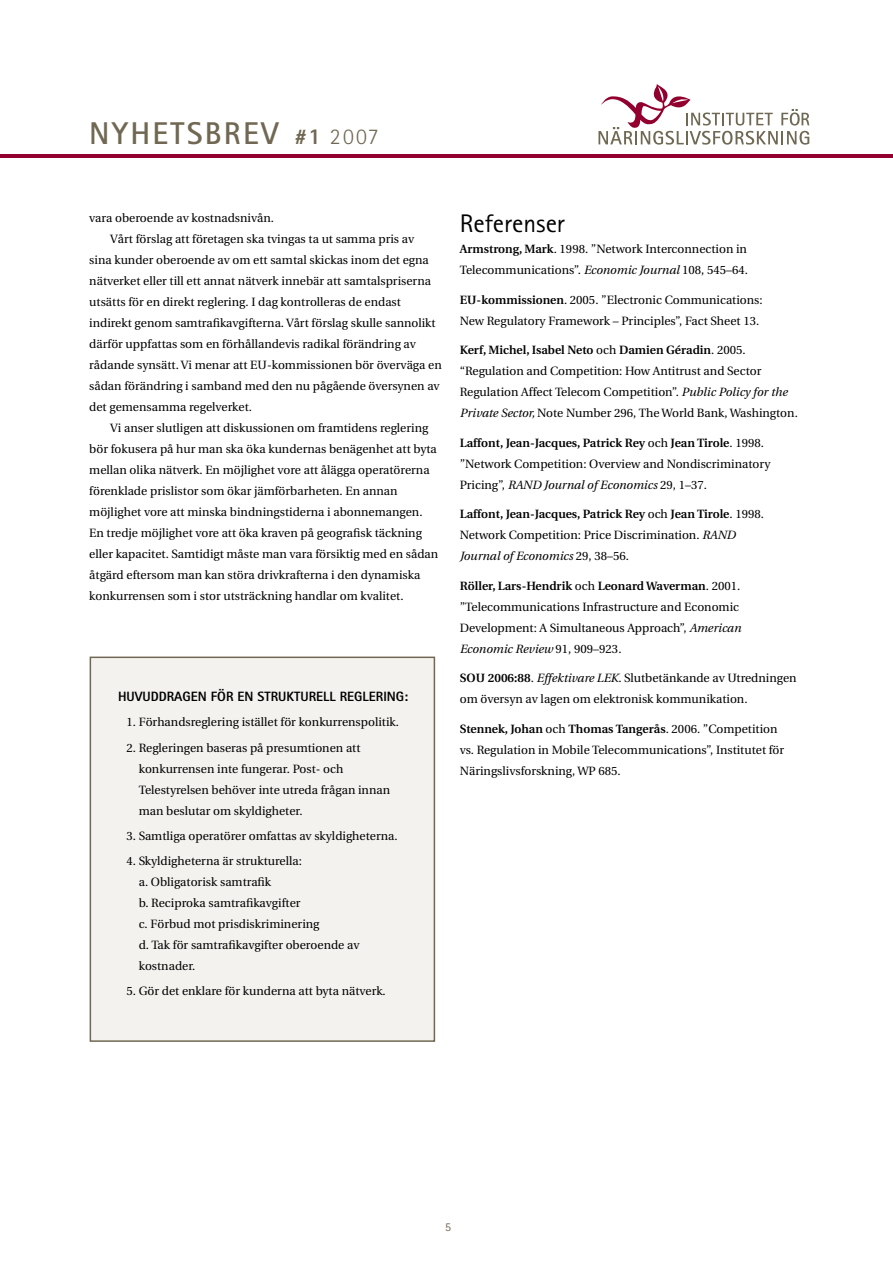
<style>
.page{position:relative;width:893px;height:1263px;background:#fff}
.page>*{position:absolute;margin:0;border:0;box-sizing:border-box;transform-origin:0 0}
.t1{font:700 31.5px "Rotis Sans Serif";letter-spacing:.07em;color:#706853}
.bröd_indrag{font:25.5px "Rotis Sans Serif";color:#000}
.mellan{font:800 13.5px "Rotis Sans Serif";color:#000}
.bröd_indrag-2{font:12px/21px "Utopia";color:#000}
.t2{font:12px "Rotis Sans Serif";color:#706853}
.s1{font-weight:800;font-size:22.5px}
.s2{font-weight:300;font-size:22.5px}
.s3{font-weight:600}
.s4{font-style:italic}
</style>
<div class="page">
<hr style="left:0;top:154px;width:893px;height:4px;background:#91002e">
<svg style="left:598px;top:84px;width:211px;height:61px"></svg>
<div style="left:90px;top:657px;width:344px;height:384px;background:#f4f2ef"></div>
<div style="left:90px;top:656px;width:345px;height:386px;border:2px solid #706853"></div>
<h1 class="t1" style="left:89px;top:113px;width:291px">NYHETSBREV <span class="s1">#1</span> <span class="s2">2007</span></h1>
<p class="bröd_indrag-2" style="left:89px;top:207px;width:186px">vara oberoende av kostnadsnivån.</p>
<p class="bröd_indrag-2" style="left:89px;top:228px;width:354px;text-indent:21px">Vårt förslag att företagen ska tvingas ta ut samma pris av<br>sina kunder oberoende av om ett samtal skickas inom det egna nätverket eller till ett annat nätverk innebär att samtalspriserna utsätts för en direkt reglering. I dag kontrolleras de endast indirekt genom samtrafikavgifterna. Vårt förslag skulle sannolikt därför uppfattas som en förhållandevis radikal förändring av rådande synsätt. Vi menar att EU-kommissionen bör överväga en sådan förändring i samband med den nu pågående översynen av det gemensamma regelverket.</p>
<p class="bröd_indrag-2" style="left:89px;top:417px;width:350px;text-indent:21px">Vi anser slutligen att diskussionen om framtidens reglering bör fokusera på hur man ska öka kundernas benägenhet att byta mellan olika nätverk. En möjlighet vore att ålägga operatörerna förenklade prislistor som ökar jämförbarheten. En annan möjlighet vore att minska bindningstiderna i abonnemangen.<br>En tredje möjlighet vore att öka kraven på geografisk täckning eller kapacitet. Samtidigt måste man vara försiktig med en sådan åtgärd eftersom man kan störa drivkrafterna i den dynamiska konkurrensen som i stor utsträckning handlar om kvalitet.</p>
<p class="mellan" style="left:118px;top:688px;width:292px">HUVUDDRAGEN FÖR EN STRUKTURELL REGLERING:</p>
<p class="bröd_indrag-2" style="left:126px;top:712px;width:274px">1. Förhandsreglering istället för konkurrenspolitik.</p>
<p class="bröd_indrag-2" style="left:139px;top:737px;width:253px;text-indent:-12px">2. Regleringen baseras på presumtionen att konkurrensen inte fungerar. Post- och Telestyrelsen behöver inte utreda frågan innan man beslutar om skyldigheter.</p>
<p class="bröd_indrag-2" style="left:126px;top:825px;width:273px">3. Samtliga operatörer omfattas av skyldigheterna.</p>
<p class="bröd_indrag-2" style="left:139px;top:851px;width:222px;text-indent:-12px">4. Skyldigheterna är strukturella:<br>a. Obligatorisk samtrafik<br>b. Reciproka samtrafikavgifter<br>c. Förbud mot prisdiskriminering<br>d. Tak för samtrafikavgifter oberoende av kostnader.</p>
<p class="bröd_indrag-2" style="left:126px;top:981px;width:261px">5. Gör det enklare för kunderna att byta nätverk.</p>
<p class="bröd_indrag" style="left:460px;top:208px;width:107px">Referenser</p>
<p class="bröd_indrag-2" style="left:460px;top:239px;width:290px"><span class="s3">Armstrong, Mark</span>. 1998. ”Network Interconnection in<br>Telecommunications”. <span class="s4">Economic Journal</span> 108, 545–64.</p>
<p class="bröd_indrag-2" style="left:460px;top:289px;width:304px"><span class="s3">EU-kommissionen</span>. 2005. ”Electronic Communications:<br>New Regulatory Framework – Principles”, Fact Sheet 13.</p>
<p class="bröd_indrag-2" style="left:460px;top:340px;width:340px"><span class="s3">Kerf, Michel, Isabel Neto</span> och <span class="s3">Damien Géradin</span>. 2005. “Regulation and Competition: How Antitrust and Sector Regulation Affect Telecom Competition”. <span class="s4">Public Policy for the Private Sector,</span> Note Number 296, The World Bank, Washington.</p>
<p class="bröd_indrag-2" style="left:460px;top:432px;width:312px"><span class="s3">Laffont, Jean-Jacques, Patrick Rey</span> och <span class="s3">Jean Tirole</span>. 1998. ”Network Competition: Overview and Nondiscriminatory<br>Pricing”, <span class="s4">RAND Journal of Economics</span> 29, 1–37.</p>
<p class="bröd_indrag-2" style="left:460px;top:504px;width:306px"><span class="s3">Laffont, Jean-Jacques, Patrick Rey</span> och <span class="s3">Jean Tirole</span>. 1998.<br>Network Competition: Price Discrimination. <span class="s4">RAND<br>Journal of Economics</span> 29, 38–56.</p>
<p class="bröd_indrag-2" style="left:460px;top:575px;width:283px"><span class="s3">Röller, Lars-Hendrik</span> och <span class="s3">Leonard Waverman</span>. 2001. ”Telecommunications Infrastructure and Economic Development: A Simultaneous Approach”, <span class="s4">American Economic Review</span> 91, 909–923.</p>
<p class="bröd_indrag-2" style="left:460px;top:668px;width:338px"><span class="s3">SOU 2006:88</span>. <span class="s4">Effektivare LEK</span>. Slutbetänkande av Utredningen om översyn av lagen om elektronisk kommunikation.</p>
<p class="bröd_indrag-2" style="left:460px;top:718px;width:326px"><span class="s3">Stennek, Johan</span> och <span class="s3">Thomas Tangerås</span>. 2006. ”Competition vs. Regulation in Mobile Telecommunications”, Institutet för<br>Näringslivsforskning, WP 685.</p>
<p class="t2" style="left:445px;top:1220px;width:7px">5</p>
</div>
